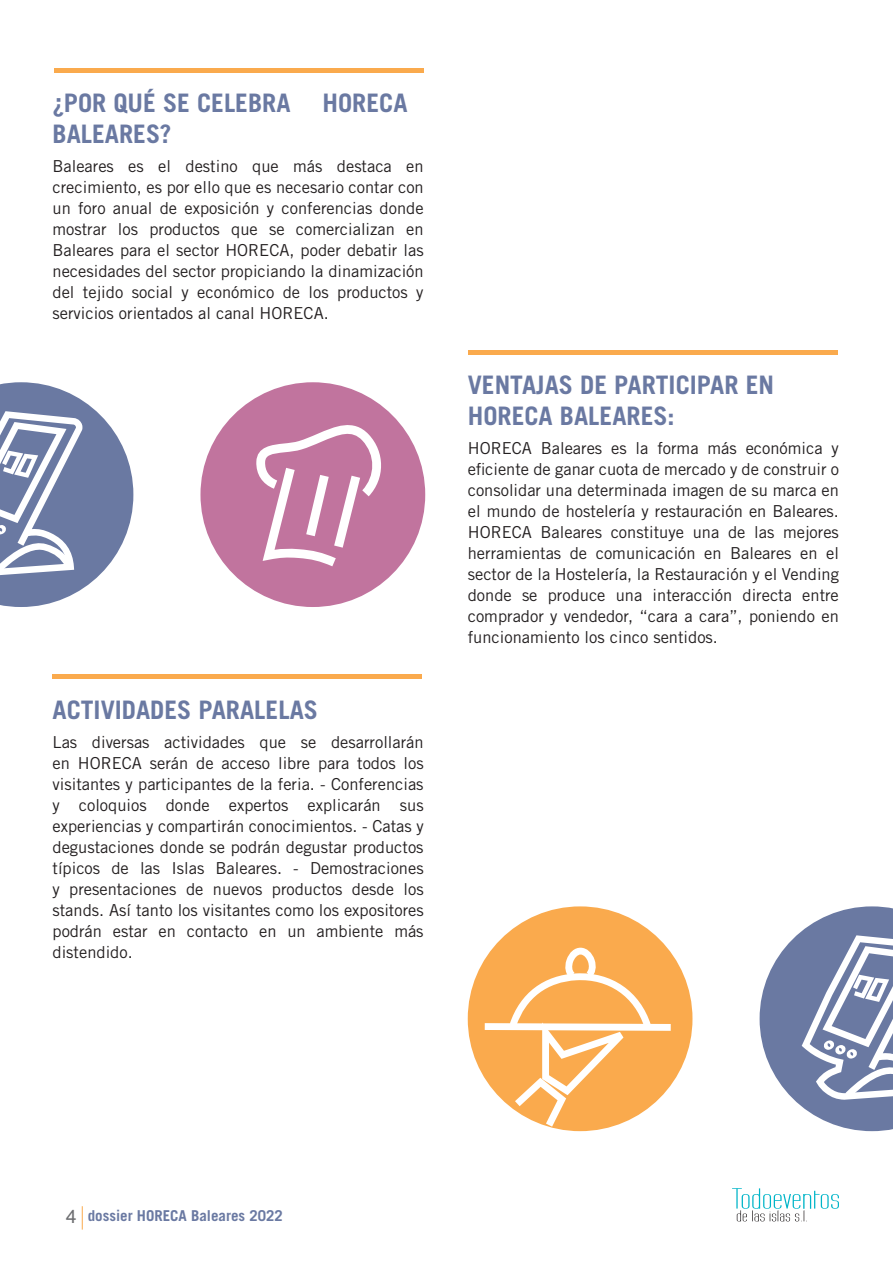
<style>
.page{position:relative;width:893px;height:1263px;background:#fff}
.page>*{position:absolute;margin:0;border:0;box-sizing:border-box;transform-origin:0 0}
.t1{font:700 25.5px/30.6px "Trade Gothic LT Std";color:#6a79a2}
.t2{font:16.5px/21px "Trade Gothic LT Std";color:#231f20;text-align:justify}
.t3{font:700 15px "Trade Gothic LT Std";color:#6a79a2}
.s1{font-family:"Akzidenz Grotesk BE";font-weight:400;font-size:19.5px;color:#6c6d70}
</style>
<div class="page">
<svg style="left:82px;top:1206px;width:1px;height:23px"></svg>
<svg style="left:732px;top:1188px;width:107px;height:33px"></svg>
<hr style="left:54px;top:68px;width:370px;height:4px;background:#faaa4d">
<hr style="left:52px;top:675px;width:370px;height:4px;background:#faaa4d">
<div style="left:468px;top:350px;width:369px;height:5px;background:#faaa4d"></div>
<div style="left:468px;top:906px;width:224px;height:225px;background:#faaa4d;border-radius:50%"></div>
<svg style="left:478px;top:947px;width:200px;height:180px"></svg>
<svg style="left:760px;top:906px;width:133px;height:225px"></svg>
<div style="left:200px;top:382px;width:225px;height:225px;background:#c1749e;border-radius:50%"></div>
<svg style="left:256px;top:425px;width:125px;height:141px"></svg>
<svg style="left:0;top:382px;width:133px;height:225px"></svg>
<h1 class="t1" style="left:52px;top:87px;width:240px">¿POR QUÉ SE CELEBRA</h1>
<h1 class="t1" style="left:322px;top:87px;width:87px">HORECA</h1>
<h1 class="t1" style="left:52px;top:118px;width:121px">BALEARES?</h1>
<p class="t2" style="left:52px;top:155px;width:373px">Baleares es el destino que más destaca en crecimiento, es por ello que es necesario contar con un foro anual de exposición y conferencias donde mostrar los productos que se comercializan en Baleares para el sector HORECA, poder debatir las necesidades del sector propiciando la dinamización del tejido social y económico de los productos y servicios orientados al canal HORECA.</p>
<h1 class="t1" style="left:52px;top:694px;width:267px">ACTIVIDADES PARALELAS</h1>
<p class="t2" style="left:52px;top:731px;width:373px">Las diversas actividades que se desarrollarán en HORECA serán de acceso libre para todos los visitantes y participantes de la feria. - Conferencias y coloquios donde expertos explicarán sus experiencias y compartirán conocimientos. - Catas y degustaciones donde se podrán degustar productos típicos de las Islas Baleares. - Demostraciones y presentaciones de nuevos productos desde los stands. Así tanto los visitantes como los expositores podrán estar en contacto en un ambiente más distendido.</p>
<h1 class="t1" style="left:468px;top:369px;width:308px">VENTAJAS DE PARTICIPAR EN<br>HORECA BALEARES:</h1>
<p class="t2" style="left:468px;top:438px;width:373px">HORECA Baleares es la forma más económica y eficiente de ganar cuota de mercado y de construir o consolidar una determinada imagen de su marca en el mundo de hostelería y restauración en Baleares.<br>HORECA Baleares constituye una de las mejores herramientas de comunicación en Baleares en el sector de la Hostelería, la Restauración y el Vending donde se produce una interacción directa entre comprador y vendedor, “cara a cara”, poniendo en funcionamiento los cinco sentidos.</p>
<p class="t3" style="left:65px;top:1207px;width:219px"><span class="s1">4</span> dossier HORECA Baleares 2022</p>
</div>
